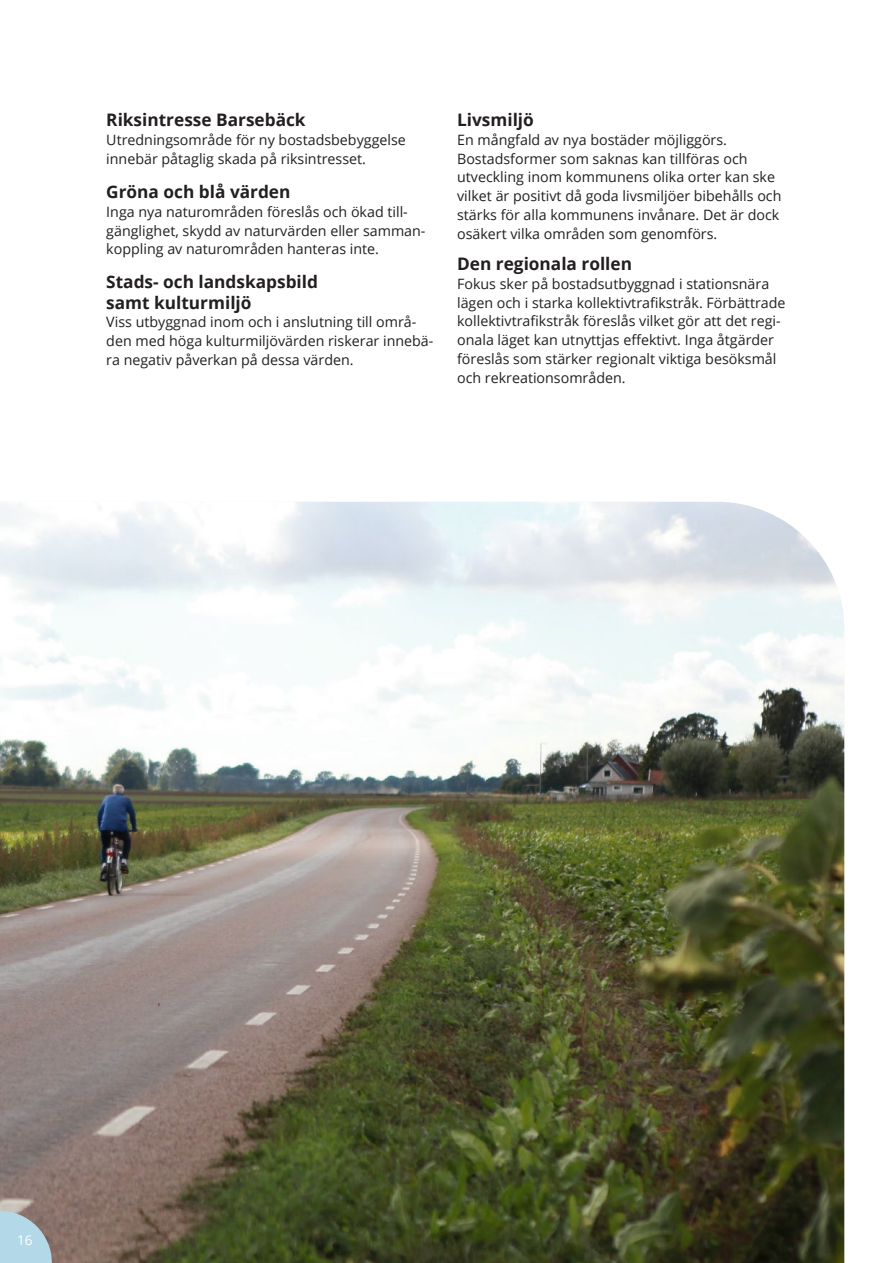
<style>
.page{position:relative;width:893px;height:1263px;background:#fff}
.page>*{position:absolute;margin:0;border:0;box-sizing:border-box;transform-origin:0 0}
.t1{font:700 17.25px/20.7px "Open Sans";color:#231f20}
.t2{font:14.25px/18.8px "Open Sans";color:#231f20}
.t3{font:13.5px "Open Sans";color:#fff}
</style>
<div class="page">
<img style="left:0;top:502px;width:844px;height:761px">
<svg style="left:0;top:1211px;width:52px;height:52px;background:#a9c2cd"></svg>
<p class="t1" style="left:106px;top:109px;width:201px">Riksintresse Barsebäck</p>
<p class="t2" style="left:106px;top:130px;width:301px">Utredningsområde för ny bostadsbebyggelse innebär påtaglig skada på riksintresset.</p>
<p class="t1" style="left:106px;top:181px;width:186px">Gröna och blå värden</p>
<p class="t2" style="left:106px;top:202px;width:321px">Inga nya naturområden föreslås och ökad till&shy;gänglighet, skydd av naturvärden eller samman&shy;koppling av naturområden hanteras inte.</p>
<p class="t1" style="left:106px;top:271px;width:213px">Stads- och landskapsbild samt kulturmiljö</p>
<p class="t2" style="left:106px;top:313px;width:329px">Viss utbyggnad inom och i anslutning till områ&shy;den med höga kulturmiljövärden riskerar innebä&shy;ra negativ påverkan på dessa värden.</p>
<p class="t1" style="left:457px;top:109px;width:78px">Livsmiljö</p>
<p class="t2" style="left:457px;top:130px;width:326px">En mångfald av nya bostäder möjliggörs.<br>Bostads former som saknas kan tillföras och utveckling inom kommunens olika orter kan ske vilket är positivt då goda livsmiljöer bibehålls och stärks för alla kommunens invånare. Det är dock osäkert vilka områden som genomförs.</p>
<p class="t1" style="left:457px;top:253px;width:176px">Den regionala rollen</p>
<p class="t2" style="left:457px;top:274px;width:330px">Fokus sker på bostadsutbyggnad i stationsnära lägen och i starka kollektivtrafikstråk. Förbättrade kollektivtrafikstråk föreslås vilket gör att det regi&shy;onala läget kan utnyttjas effektivt. Inga åtgärder föreslås som stärker regionalt viktiga besöksmål och rekreationsområden.</p>
<p class="t3" style="left:17px;top:1230px;width:17px">16</p>
</div>
